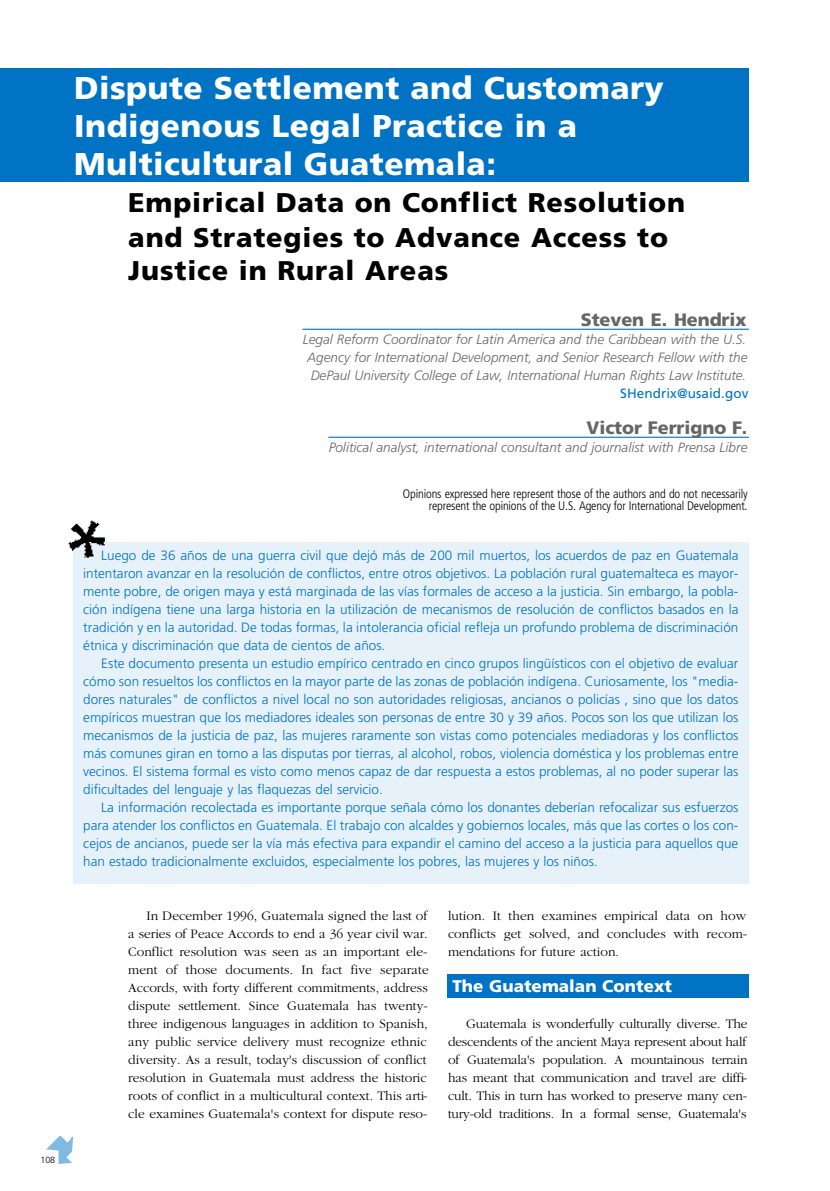
<style>
.page{position:relative;width:830px;height:1191px;background:#fff}
.page>*{position:absolute;margin:0;border:0;box-sizing:border-box;transform-origin:0 0}
.t1{font:900 31.5px/38.2px "Frutiger";letter-spacing:.015em;color:#fff}
.t2{font:900 27px/33.8px "Frutiger";letter-spacing:.03em;color:#000}
.t3{font:900 18px "Frutiger";letter-spacing:-.005em;color:#666}
.t4{font:900 16.8px "Frutiger";letter-spacing:.005em;color:#fff}
.t5{font:300 13.5px/18px "Frutiger";color:#0073c5;text-align:justify}
.t6{font:300 13.5px/18px "Garamond";color:#000;text-align:justify}
.t7{font:italic 300 13.5px/18px "Frutiger";color:#666;text-align:center}
.t8{font:13.5px "Frutiger";letter-spacing:.005em;color:#0073c5}
.t9{font:300 condensed 12.3px/12.3px "Frutiger";letter-spacing:-.01em;color:#000;text-align:right}
.t10{font:300 9px "Frutiger";color:#000}
</style>
<div class="page">
<div style="left:73px;top:542px;width:675px;height:342px;background:#e6f1fa"></div>
<svg style="left:46px;top:1136px;width:27px;height:28px"></svg>
<div style="left:447px;top:974px;width:301px;height:24px;background:#0073c5"></div>
<hr style="left:328px;top:437px;width:420px;height:1px;background:#0073c5">
<div style="left:0;top:68px;width:748px;height:114px;background:#0073c5"></div>
<img style="left:68px;top:520px;width:37px;height:38px">
<hr style="left:303px;top:329px;width:445px;height:1px;background:#0073c5">
<p class="t10" style="left:40px;top:1155px;width:16px">108</p>
<h1 class="t1" style="left:74px;top:68px;width:591px">Dispute Settlement and Customary<br>Indigenous Legal Practice in a<br>Multicultural Guatemala:</h1>
<h2 class="t2" style="left:128px;top:186px;width:558px">Empirical Data on Conflict Resolution and Strategies to Advance Access to<br>Justice in Rural Areas</h2>
<h3 class="t3" style="left:580px;top:309px;width:167px">Steven E. Hendrix</h3>
<p class="t7" style="left:303px;top:330px;width:446px">Legal Reform Coordinator for Latin America and the Caribbean with the U.S.<br>Agency for International Development, and Senior Research Fellow with the<br>DePaul University College of Law, International Human Rights Law Institute.</p>
<p class="t8" style="left:620px;top:385px;width:130px">SHendrix@usaid.gov</p>
<h3 class="t3" style="left:586px;top:417px;width:162px">Victor Ferrigno F.</h3>
<p class="t7" style="left:328px;top:438px;width:420px">Political analyst, international consultant and journalist with Prensa Libre</p>
<p class="t9" style="left:403px;top:488px;width:346px">Opinions expressed here represent those of the authors and do not necessarily represent the opinions of the U.S. Agency for International Development.</p>
<p class="t5" style="left:83px;top:546px;width:656px;text-indent:18px">Luego de 36 años de una guerra civil que dejó más de 200 mil muertos, los acuerdos de paz en Guatemala intentaron avanzar en la resolución de conflictos, entre otros objetivos. La población rural guatemalteca es mayor&shy;mente pobre, de origen maya y está marginada de las vías formales de acceso a la justicia. Sin embargo, la pobla&shy;ción indígena tiene una larga historia en la utilización de mecanismos de resolución de conflictos basados en la tradición y en la autoridad. De todas formas, la intolerancia oficial refleja un profundo problema de discriminación étnica y discriminación que data de cientos de años.</p>
<p class="t5" style="left:83px;top:654px;width:656px;text-indent:18px">Este documento presenta un estudio empírico centrado en cinco grupos lingüísticos con el objetivo de evaluar cómo son resueltos los conflictos en la mayor parte de las zonas de población indígena. Curiosamente, los "media&shy;dores naturales" de conflictos a nivel local no son autoridades religiosas, ancianos o policías , sino que los datos empíricos muestran que los mediadores ideales son personas de entre 30 y 39 años. Pocos son los que utilizan los mecanismos de la justicia de paz, las mujeres raramente son vistas como potenciales mediadoras y los conflictos más comunes giran en torno a las disputas por tierras, al alcohol, robos, violencia doméstica y los problemas entre vecinos. El sistema formal es visto como menos capaz de dar respuesta a estos problemas, al no poder superar las dificultades del lenguaje y las flaquezas del servicio.</p>
<p class="t5" style="left:83px;top:798px;width:656px;text-indent:18px">La información recolectada es importante porque señala cómo los donantes deberían refocalizar sus esfuerzos para atender los conflictos en Guatemala. El trabajo con alcaldes y gobiernos locales, más que las cortes o los con&shy;cejos de ancianos, puede ser la vía más efectiva para expandir el camino del acceso a la justicia para aquellos que han estado tradicionalmente excluidos, especialmente los pobres, las mujeres y los niños.</p>
<p class="t6" style="left:128px;top:907px;width:302px;text-align:left;text-indent:18px">In December 1996, Guatemala signed the last of a series of Peace Accords to end a 36 year civil war.<br>Conflict resolution was seen as an important ele&shy;ment of those documents. In fact five separate Accords, with forty different commitments, address dispute settlement. Since Guatemala has twenty&shy;three indigenous languages in addition to Spanish, any public service delivery must recognize ethnic diversity. As a result, today's discussion of conflict resolution in Guatemala must address the historic roots of conflict in a multicultural context. This arti&shy;cle examines Guatemala's context for dispute reso-</p>
<p class="t6" style="left:448px;top:907px;width:301px">lution. It then examines empirical data on how conflicts get solved, and concludes with recom&shy;mendations for future action.</p>
<p class="t4" style="left:452px;top:976px;width:221px">The Guatemalan Context</p>
<p class="t6" style="left:448px;top:1015px;width:301px;text-indent:18px">Guatemala is wonderfully culturally diverse. The descendents of the ancient Maya represent about half of Guatemala's population. A mountainous terrain has meant that communication and travel are diffi&shy;cult. This in turn has worked to preserve many cen&shy;tury-old traditions. In a formal sense, Guatemala's</p>
</div>
